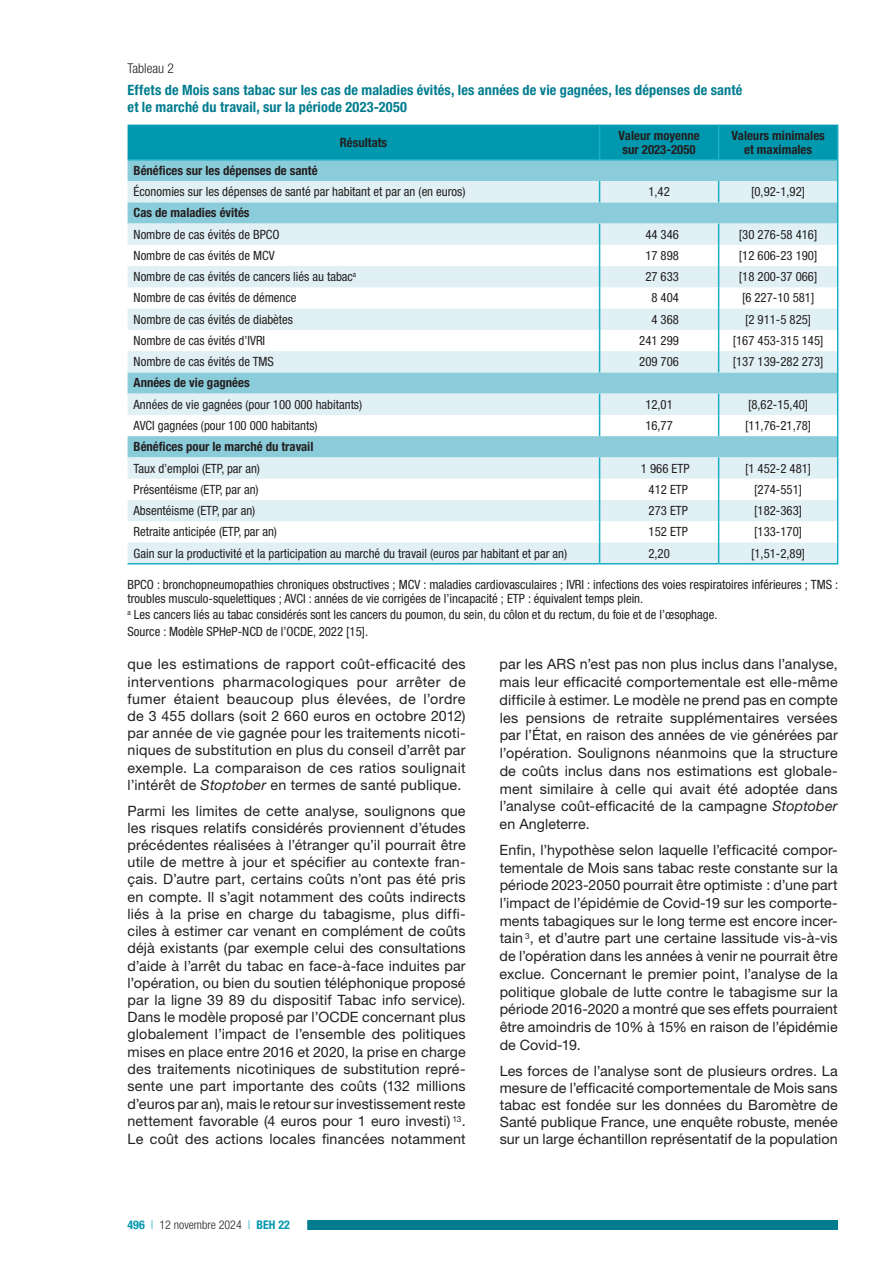
<style>
.page{position:relative;width:893px;height:1263px;background:#fff}
.page>*{position:absolute;margin:0;border:0;box-sizing:border-box;transform-origin:0 0}
.t1{font:14.25px/17.2px "Helvetica Neue LT Std";letter-spacing:.01em;color:#231f20;text-align:justify}
.t2{font:700 condensed 14.25px/17.1px "Helvetica Neue LT Std";letter-spacing:.01em;color:#007c8f}
.t3{font:300 condensed 13.5px "Helvetica Neue LT Std";color:#231f20}
.t4{font:condensed 12.75px/14.1px "Helvetica Neue LT Std";color:#231f20}
.t5{font:700 condensed 12.75px/14px "Helvetica Neue LT Std";color:#231f20;text-align:center}
.t6{font:300 condensed 12px "Helvetica Neue LT Std";color:#231f20}
.s1{font-style:italic}
.s2{font-weight:700;color:#0098af}
.s3{color:#0098af}
</style>
<div class="page">
<div style="left:242px;top:1221px;width:596px;height:9px;background:#007c8f"></div>
<div style="left:110px;top:1219px;width:197px;height:12px;background:#fff"></div>
<hr style="left:128px;top:563px;width:472px;height:1px;background:#1aafc4">
<hr style="left:600px;top:563px;width:119px;height:1px;background:#1aafc4">
<hr style="left:719px;top:563px;width:119px;height:1px;background:#1aafc4">
<svg style="left:128px;top:125px;width:710px;height:438px"></svg>
<p class="t3" style="left:128px;top:61px;width:48px">Tableau 2</p>
<p class="t2" style="left:128px;top:81px;width:616px">Effets de Mois sans tabac sur les cas de maladies évités, les années de vie gagnées, les dépenses de santé et le marché du travail, sur la période 2023-2050</p>
<p class="t5" style="left:340px;top:135px;width:49px">Résultats</p>
<p class="t5" style="left:618px;top:128px;width:83px">Valeur moyenne sur 2023-2050</p>
<p class="t5" style="left:731px;top:128px;width:95px">Valeurs minimales et maximales</p>
<p class="t5" style="left:134px;top:163px;width:186px">Bénéfices sur les dépenses de santé</p>
<p class="t4" style="left:134px;top:184px;width:333px">Économies sur les dépenses de santé par habitant et par an (en euros)</p>
<p class="t4" style="left:648px;top:184px;width:23px">1,42</p>
<p class="t4" style="left:751px;top:184px;width:55px">[0,92-1,92]</p>
<p class="t5" style="left:134px;top:206px;width:118px">Cas de maladies évités</p>
<p class="t4" style="left:134px;top:227px;width:148px">Nombre de cas évités de BPCO</p>
<p class="t4" style="left:645px;top:227px;width:35px">44 346</p>
<p class="t4" style="left:739px;top:227px;width:80px">[30 276-58 416]</p>
<p class="t4" style="left:134px;top:248px;width:143px">Nombre de cas évités de MCV</p>
<p class="t4" style="left:645px;top:248px;width:35px">17 898</p>
<p class="t4" style="left:739px;top:248px;width:80px">[12 606-23 190]</p>
<p class="t4" style="left:134px;top:269px;width:224px">Nombre de cas évités de cancers liés au tabac<sup>a</sup></p>
<p class="t4" style="left:645px;top:270px;width:35px">27 633</p>
<p class="t4" style="left:739px;top:270px;width:80px">[18 200-37 066]</p>
<p class="t4" style="left:134px;top:291px;width:165px">Nombre de cas évités de démence</p>
<p class="t4" style="left:651px;top:291px;width:29px">8 404</p>
<p class="t4" style="left:742px;top:291px;width:74px">[6 227-10 581]</p>
<p class="t4" style="left:134px;top:312px;width:161px">Nombre de cas évités de diabètes</p>
<p class="t4" style="left:651px;top:312px;width:29px">4 368</p>
<p class="t4" style="left:745px;top:312px;width:68px">[2 911-5 825]</p>
<p class="t4" style="left:134px;top:333px;width:133px">Nombre de cas évités d’IVRI</p>
<p class="t4" style="left:639px;top:333px;width:41px">241 299</p>
<p class="t4" style="left:733px;top:333px;width:92px">[167 453-315 145]</p>
<p class="t4" style="left:134px;top:355px;width:142px">Nombre de cas évités de TMS</p>
<p class="t4" style="left:639px;top:355px;width:41px">209 706</p>
<p class="t4" style="left:733px;top:355px;width:92px">[137 139-282 273]</p>
<p class="t5" style="left:134px;top:376px;width:118px">Années de vie gagnées</p>
<p class="t4" style="left:134px;top:397px;width:230px">Années de vie gagnées (pour 100 000 habitants)</p>
<p class="t4" style="left:645px;top:397px;width:29px">12,01</p>
<p class="t4" style="left:748px;top:397px;width:62px">[8,62-15,40]</p>
<p class="t4" style="left:134px;top:418px;width:186px">AVCI gagnées (pour 100 000 habitants)</p>
<p class="t4" style="left:645px;top:418px;width:29px">16,77</p>
<p class="t4" style="left:745px;top:418px;width:68px">[11,76-21,78]</p>
<p class="t5" style="left:134px;top:440px;width:181px">Bénéfices pour le marché du travail</p>
<p class="t4" style="left:134px;top:461px;width:128px">Taux d’emploi (ETP, par an)</p>
<p class="t4" style="left:641px;top:461px;width:50px">1 966 ETP</p>
<p class="t4" style="left:745px;top:461px;width:68px">[1 452-2 481]</p>
<p class="t4" style="left:134px;top:482px;width:127px">Présentéisme (ETP, par an)</p>
<p class="t4" style="left:649px;top:482px;width:41px">412 ETP</p>
<p class="t4" style="left:754px;top:482px;width:49px">[274-551]</p>
<p class="t4" style="left:134px;top:503px;width:123px">Absentéisme (ETP, par an)</p>
<p class="t4" style="left:649px;top:503px;width:41px">273 ETP</p>
<p class="t4" style="left:754px;top:503px;width:49px">[182-363]</p>
<p class="t4" style="left:134px;top:525px;width:145px">Retraite anticipée (ETP, par an)</p>
<p class="t4" style="left:649px;top:525px;width:41px">152 ETP</p>
<p class="t4" style="left:754px;top:525px;width:49px">[133-170]</p>
<p class="t4" style="left:134px;top:546px;width:435px">Gain sur la productivité et la participation au marché du travail (euros par habitant et par an)</p>
<p class="t4" style="left:648px;top:546px;width:23px">2,20</p>
<p class="t4" style="left:751px;top:546px;width:55px">[1,51-2,89]</p>
<p class="t4" style="left:128px;top:577px;width:712px">BPCO : bronchopneumopathies chroniques obstructives ; MCV : maladies cardiovasculaires ; IVRI : infections des voies respiratoires inférieures ; TMS : troubles musculo-squelettiques ; AVCI : années de vie corrigées de l’incapacité ; ETP : équivalent temps plein.</p>
<p class="t4" style="left:128px;top:607px;width:591px;line-height:16.2px"><sup>a</sup> Les cancers liés au tabac considérés sont les cancers du poumon, du sein, du côlon et du rectum, du foie et de l’œsophage.<br>Source : Modèle SPHeP-NCD de l’OCDE, 2022 [15].</p>
<p class="t1" style="left:128px;top:655px;width:340px">que les estimations de rapport coût-efficacité des interventions pharmacologiques pour arrêter de fumer étaient beaucoup plus élevées, de l’ordre de 3 455 dollars (soit 2 660 euros en octobre 2012) par année de vie gagnée pour les traitements nicoti&shy;niques de substitution en plus du conseil d’arrêt par exemple. La comparaison de ces ratios soulignait l’intérêt de <span class="s1">Stoptober</span> en termes de santé publique.</p>
<p class="t1" style="left:128px;top:802px;width:340px">Parmi les limites de cette analyse, soulignons que les risques relatifs considérés proviennent d’études précédentes réalisées à l’étranger qu’il pourrait être utile de mettre à jour et spécifier au contexte fran&shy;çais. D’autre part, certains coûts n’ont pas été pris en compte. Il s’agit notamment des coûts indirects liés à la prise en charge du tabagisme, plus diffi&shy;ciles à estimer car venant en complément de coûts déjà existants (par exemple celui des consultations d’aide à l’arrêt du tabac en face-à-face induites par l’opération, ou bien du soutien téléphonique proposé par la ligne 39 89 du dispositif Tabac info service).<br>Dans le modèle proposé par l’OCDE concernant plus globalement l’impact de l’ensemble des politiques mises en place entre 2016 et 2020, la prise en charge des traitements nicotiniques de substitution repré&shy;sente une part importante des coûts (132 millions d’euros par an), mais le retour sur investissement reste nettement favorable (4 euros pour 1 euro investi) <sup>13</sup>.<br>Le coût des actions locales financées notamment</p>
<p class="t6" style="left:128px;top:1218px;width:164px"><span class="s2">496</span> <span class="s3">|</span> 12 novembre 2024 <span class="s3">|</span> <span class="s2">BEH 22</span></p>
<p class="t1" style="left:500px;top:655px;width:340px;line-height:17.7px">par les ARS n’est pas non plus inclus dans l’analyse, mais leur efficacité comportementale est elle-même difficile à estimer. Le modèle ne prend pas en compte les pensions de retraite supplémentaires versées par l’État, en raison des années de vie générées par l’opération. Soulignons néanmoins que la structure de coûts inclus dans nos estimations est globale&shy;ment similaire à celle qui avait été adoptée dans l’analyse coût-efficacité de la campagne <span class="s1">Stoptober </span>en Angleterre.</p>
<p class="t1" style="left:500px;top:841px;width:340px;line-height:17.7px">Enfin, l’hypothèse selon laquelle l’efficacité compor&shy;tementale de Mois sans tabac reste constante sur la période 2023-2050 pourrait être optimiste : d’une part l’impact de l’épidémie de Covid-19 sur les comporte&shy;ments tabagiques sur le long terme est encore incer&shy;tain <sup>3</sup>, et d’autre part une certaine lassitude vis-à-vis de l’opération dans les années à venir ne pourrait être exclue. Concernant le premier point, l’analyse de la politique globale de lutte contre le tabagisme sur la période 2016-2020 a montré que ses effets pourraient être amoindris de 10% à 15% en raison de l’épidémie de Covid-19.</p>
<p class="t1" style="left:500px;top:1062px;width:340px">Les forces de l’analyse sont de plusieurs ordres. La mesure de l’efficacité comportementale de Mois sans tabac est fondée sur les données du Baromètre de Santé publique France, une enquête robuste, menée sur un large échantillon représentatif de la population</p>
</div>
